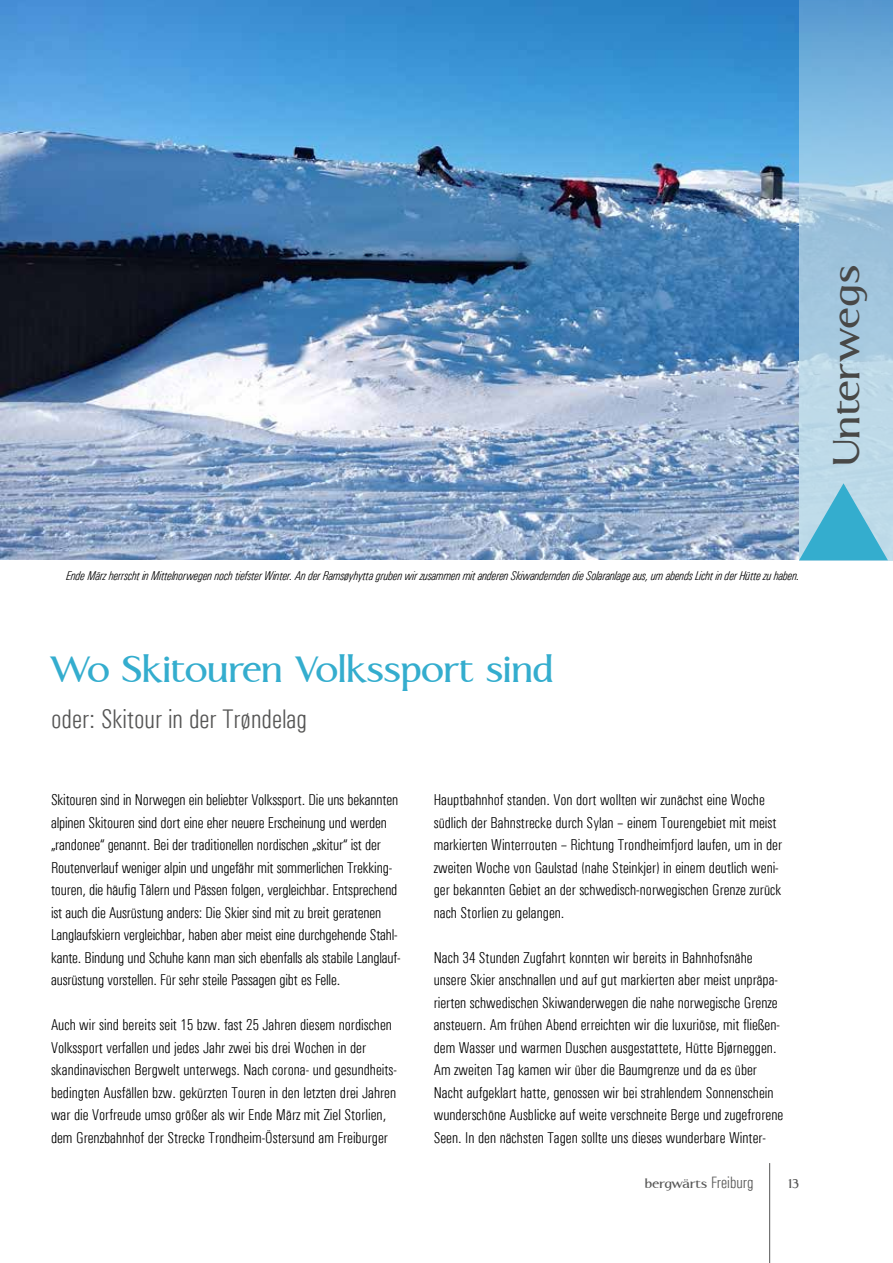
<style>
.page{position:relative;width:893px;height:1263px;background:#fff}
.page>*{position:absolute;margin:0;border:0;box-sizing:border-box;transform-origin:0 0}
.t1{font:700 49.5px "Aperto";color:#484847}
.t2{font:700 48px "Aperto";letter-spacing:-.015em;color:#34adce;scale:.95 1}
.t3{font:300 condensed 27px "Univers";color:#565655}
.t4{font:700 16.5px "Aperto";color:#565655}
.t5{font:300 condensed 15.75px/22.5px "Univers";color:#000}
.t6{font:italic 300 condensed 12.75px "Univers";letter-spacing:-.02em;color:#000}
.s1{color:#34adce}
.s2{font-family:"Univers";font-weight:300;font-stretch:condensed}
</style>
<div class="page">
<hr style="left:769px;top:1163px;width:1px;height:100px;background:#565655">
<img style="left:0;top:0;width:799px;height:560px">
<svg style="left:799px;top:0;width:94px;height:560px;background:#9fc7e1"></svg>
<h1 class="t1" style="left:813px;top:569px;width:306px;rotate:-90deg"><span class="s1">◆</span> Unterwegs</h1>
<p class="t6" style="left:66px;top:569px;width:735px">Ende März herrscht in Mittelnorwegen noch tiefster Winter. An der Ramsøyhytta gruben wir zusammen mit anderen Skiwandernden die Solaranlage aus, um abends Licht in der Hütte zu haben.</p>
<h2 class="t2" style="left:51px;top:637px;width:531px">Wo Skitouren Volkssport sind</h2>
<h3 class="t3" style="left:51px;top:703px;width:258px">oder: Skitour in der Trøndelag</h3>
<p class="t5" style="left:51px;top:789px;width:351px">Skitouren sind in Norwegen ein beliebter Volkssport. Die uns bekannten alpinen Skitouren sind dort eine eher neuere Erscheinung und werden „randonee“ genannt. Bei der traditionellen nordischen „skitur“ ist der Routenverlauf weniger alpin und ungefähr mit sommerlichen Trekking&shy;touren, die häufig Tälern und Pässen folgen, vergleichbar. Entsprechend ist auch die Ausrüstung anders: Die Skier sind mit zu breit geratenen Langlaufskiern vergleichbar, haben aber meist eine durchgehende Stahl&shy;kante. Bindung und Schuhe kann man sich ebenfalls als stabile Langlauf&shy;ausrüstung vorstellen. Für sehr steile Passagen gibt es Felle.</p>
<p class="t5" style="left:51px;top:1014px;width:347px">Auch wir sind bereits seit 15 bzw. fast 25 Jahren diesem nordischen Volkssport verfallen und jedes Jahr zwei bis drei Wochen in der skandinavischen Bergwelt unterwegs. Nach corona- und gesundheits&shy;bedingten Ausfällen bzw. gekürzten Touren in den letzten drei Jahren war die Vorfreude umso größer als wir Ende März mit Ziel Storlien, dem Grenzbahnhof der Strecke Trondheim-Östersund am Freiburger</p>
<p class="t5" style="left:434px;top:789px;width:350px">Hauptbahnhof standen. Von dort wollten wir zunächst eine Woche südlich der Bahnstrecke durch Sylan – einem Tourengebiet mit meist markierten Winterrouten – Richtung Trondheimfjord laufen, um in der zweiten Woche von Gaulstad (nahe Steinkjer) in einem deutlich weni&shy;ger bekannten Gebiet an der schwedisch-norwegischen Grenze zurück nach Storlien zu gelangen.</p>
<p class="t5" style="left:434px;top:946px;width:351px">Nach 34 Stunden Zugfahrt konnten wir bereits in Bahnhofsnähe unsere Skier anschnallen und auf gut markierten aber meist unpräpa&shy;rierten schwedischen Skiwanderwegen die nahe norwegische Grenze ansteuern. Am frühen Abend erreichten wir die luxuriöse, mit fließen&shy;dem Wasser und warmen Duschen ausgestattete, Hütte Bjørneggen.<br>Am zweiten Tag kamen wir über die Baumgrenze und da es über Nacht aufgeklart hatte, genossen wir bei strahlendem Sonnenschein wunderschöne Ausblicke auf weite verschneite Berge und zugefrorene Seen. In den nächsten Tagen sollte uns dieses wunderbare Winter-</p>
<p class="t4" style="left:645px;top:1172px;width:110px">bergwärts <span class="s2">Freiburg</span></p>
<p class="t4" style="left:788px;top:1172px;width:12px">13</p>
</div>
